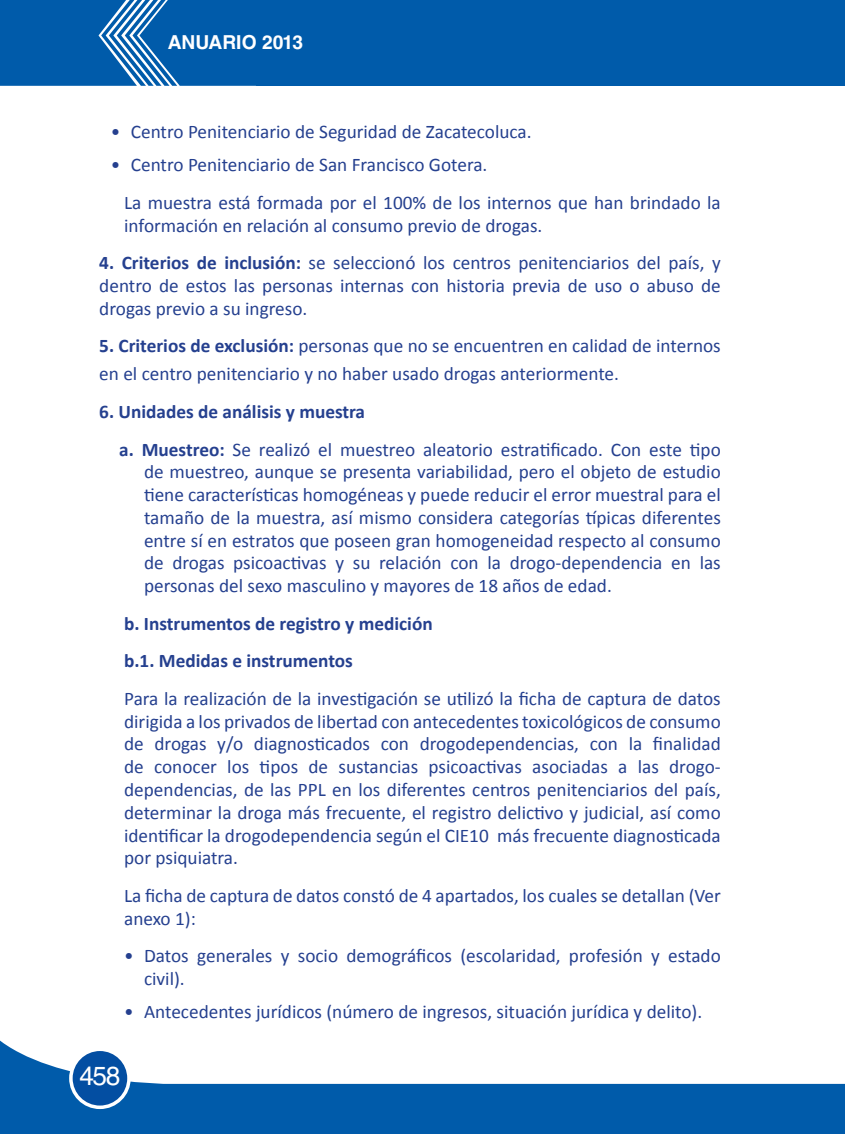
<style>
.page{position:relative;width:845px;height:1134px;background:#fff}
.page>*{position:absolute;margin:0;border:0;box-sizing:border-box;transform-origin:0 0}
.t1{font:26.25px "Helvetica LT Std";color:#fff}
.t2{font:19.25px/22.8px "Calibri";color:#25408f}
.t3{font:700 19.25px/37.6px "Calibri";color:#25408f}
.t4{font:700 19.25px "Helvetica LT Std";color:#fff}
.s1{font-weight:700}
</style>
<div class="page">
<svg style="left:0;top:1040px;width:844px;height:94px"></svg>
<div style="left:71px;top:1049px;width:58px;height:58px;background:#034ea2;border-radius:50%"></div>
<div style="left:69px;top:1048px;width:62px;height:61px;border:4px solid #fff;border-radius:50%"></div>
<div style="left:256px;top:0;width:588px;height:86px;background:#005baa"></div>
<svg style="left:0;top:0;width:256px;height:86px"></svg>
<p class="t4" style="left:168px;top:31px;width:137px">ANUARIO 2013</p>
<p class="t2" style="left:111px;top:121px;width:422px">• Centro Penitenciario de Seguridad de Zacatecoluca.</p>
<p class="t2" style="left:124px;top:146px;width:598px;line-height:37.6px;text-indent:-13px">• Centro Penitenciario de San Francisco Gotera.<br>La muestra está formada por el 100% de los internos que han brindado la</p>
<p class="t2" style="left:124px;top:214px;width:419px">información en relación al consumo previo de drogas.</p>
<p class="t2" style="left:99px;top:251px;width:622px;text-align:justify"><span class="s1">4. Criterios de inclusión:</span> se seleccionó los centros penitenciarios del país, y dentro de estos las personas internas con historia previa de uso o abuso de drogas previo a su ingreso.</p>
<p class="t2" style="left:99px;top:332px;width:622px;line-height:28px"><span class="s1">5. Criterios de exclusión:</span> personas que no se encuentren en calidad de internos en el centro penitenciario y no haber usado drogas anteriormente.</p>
<p class="t2" style="left:119px;top:393px;width:603px;line-height:37.6px;text-indent:-20px"><span class="s1">6. Unidades de análisis y muestra<br>a. Muestreo:</span> Se realizó el muestreo aleatorio estratificado. Con este tipo</p>
<p class="t2" style="left:144px;top:461px;width:578px;text-align:justify">de muestreo, aunque se presenta variabilidad, pero el objeto de estudio tiene características homogéneas y puede reducir el error muestral para el tamaño de la muestra, así mismo considera categorías típicas diferentes entre sí en estratos que poseen gran homogeneidad respecto al consumo de drogas psicoactivas y su relación con la drogo-dependencia en las personas del sexo masculino y mayores de 18 años de edad.</p>
<p class="t3" style="left:124px;top:604px;width:310px">b. Instrumentos de registro y medición b.1. Medidas e instrumentos</p>
<p class="t2" style="left:124px;top:687px;width:598px;text-align:justify">Para la realización de la investigación se utilizó la ficha de captura de datos dirigida a los privados de libertad con antecedentes toxicológicos de consumo de drogas y/o diagnosticados con drogodependencias, con la finalidad de conocer los tipos de sustancias psicoactivas asociadas a las drogo&shy;dependencias, de las PPL en los diferentes centros penitenciarios del país, determinar la droga más frecuente, el registro delictivo y judicial, así como identificar la drogodependencia según el CIE10 más frecuente diagnosticada por psiquiatra.</p>
<p class="t2" style="left:124px;top:884px;width:598px">La ficha de captura de datos constó de 4 apartados, los cuales se detallan (Ver anexo 1):</p>
<p class="t2" style="left:144px;top:945px;width:578px;text-indent:-20px">• Datos generales y socio demográficos (escolaridad, profesión y estado civil).</p>
<p class="t2" style="left:124px;top:1000px;width:579px">• Antecedentes jurídicos (número de ingresos, situación jurídica y delito).</p>
<h1 class="t1" style="left:80px;top:1061px;width:42px">458</h1>
</div>
